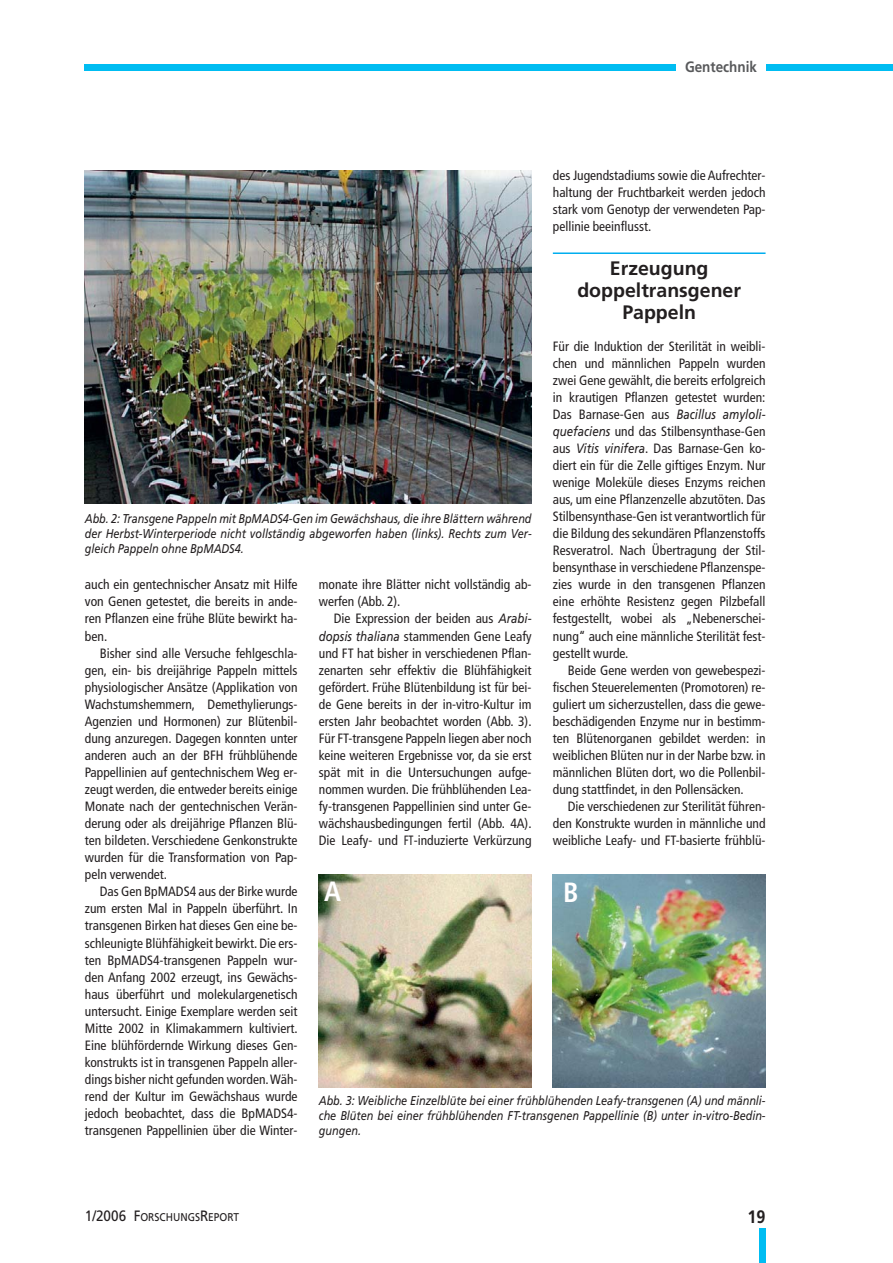
<style>
.page{position:relative;width:893px;height:1263px;background:#fff}
.page>*{position:absolute;margin:0;border:0;box-sizing:border-box;transform-origin:0 0}
.t1{font:700 condensed 27.75px "Frutiger";color:#fff}
.t2{font:700 19.5px/21.8px "Frutiger";color:#231f20;text-align:center}
.t3{font:700 18px "Frutiger";color:#231f20;scale:.9 1}
.t4{font:700 15px "Frutiger";color:#58595b;scale:.9 1}
.t5{font:condensed 13.5px/17.1px "Frutiger";color:#231f20;text-align:justify}
.t6{font:italic 12.75px/15px "Frutiger";color:#231f20;text-align:justify;scale:.85 1}
.t7{font:11.25px "Frutiger";color:#231f20;scale:.9 1}
.s1{font-style:italic;font-stretch:normal}
.s2{font-size:15px}
</style>
<div class="page">
<div style="left:85px;top:64px;width:807px;height:6px;background:#00bdf2"></div>
<div style="left:676px;top:60px;width:89px;height:17px;background:#fff"></div>
<div style="left:759px;top:1229px;width:6px;height:34px;background:#00bdf2"></div>
<hr style="left:553px;top:252px;width:212px;height:2px;background:#00aeef">
<img style="left:85px;top:170px;width:446px;height:333px">
<img style="left:319px;top:875px;width:212px;height:212px">
<img style="left:553px;top:875px;width:213px;height:212px">
<p class="t4" style="left:685px;top:61px;width:81px">Gentechnik</p>
<p class="t5" style="left:553px;top:168px;width:214px">des Jugendstadiums sowie die Aufrechter&shy;haltung der Fruchtbarkeit werden jedoch stark vom Genotyp der verwendeten Pap&shy;pellinie beeinflusst.</p>
<h2 class="t2" style="left:577px;top:259px;width:165px">Erzeugung doppeltransgener<br>Pappeln</h2>
<p class="t5" style="left:553px;top:338px;width:214px">Für die Induktion der Sterilität in weibli&shy;chen und männlichen Pappeln wurden zwei Gene gewählt, die bereits erfolgreich in krautigen Pflanzen getestet wurden:<br>Das Barnase-Gen aus <span class="s1">Bacillus amyloli&shy;quefaciens</span> und das Stilbensynthase-Gen aus <span class="s1">Vitis vinifera</span>. Das Barnase-Gen ko&shy;diert ein für die Zelle giftiges Enzym. Nur wenige Moleküle dieses Enzyms reichen aus, um eine Pflanzenzelle abzutöten. Das Stilbensynthase-Gen ist verantwortlich für die Bildung des sekundären Pflanzenstoffs Resveratrol. Nach Übertragung der Stil&shy;bensynthase in verschiedene Pflanzenspe&shy;zies wurde in den transgenen Pflanzen eine erhöhte Resistenz gegen Pilzbefall festgestellt, wobei als „Nebenerschei&shy;nung“ auch eine männliche Sterilität fest&shy;gestellt wurde.</p>
<p class="t5" style="left:553px;top:662px;width:214px;text-indent:15px">Beide Gene werden von gewebespezi&shy;fischen Steuerelementen (Promotoren) re&shy;guliert um sicherzustellen, dass die gewe&shy;beschädigenden Enzyme nur in bestimm&shy;ten Blütenorganen gebildet werden: in weiblichen Blüten nur in der Narbe bzw. in männlichen Blüten dort, wo die Pollenbil&shy;dung stattfindet, in den Pollensäcken.</p>
<p class="t5" style="left:553px;top:799px;width:214px;text-indent:15px">Die verschiedenen zur Sterilität führen&shy;den Konstrukte wurden in männliche und weibliche Leafy- und FT-basierte frühblü-</p>
<p class="t6" style="left:85px;top:512px;width:527px">Abb. 2: Transgene Pappeln mit BpMADS4-Gen im Gewächshaus, die ihre Blättern während der Herbst-Winterperiode nicht vollständig abgeworfen haben (links). Rechts zum Ver&shy;gleich Pappeln ohne BpMADS4.</p>
<p class="t5" style="left:85px;top:577px;width:214px">auch ein gentechnischer Ansatz mit Hilfe von Genen getestet, die bereits in ande&shy;ren Pflanzen eine frühe Blüte bewirkt ha&shy;ben.</p>
<p class="t5" style="left:85px;top:645px;width:214px;text-indent:15px">Bisher sind alle Versuche fehlgeschla&shy;gen, ein- bis dreijährige Pappeln mittels physiologischer Ansätze (Applikation von Wachstumshemmern, Demethylierungs-Agenzien und Hormonen) zur Blütenbil&shy;dung anzuregen. Dagegen konnten unter anderen auch an der BFH frühblühende Pappellinien auf gentechnischem Weg er&shy;zeugt werden, die entweder bereits einige Monate nach der gentechnischen Verän&shy;derung oder als dreijährige Pflanzen Blü&shy;ten bildeten. Verschiedene Genkonstrukte wurden für die Transformation von Pap&shy;peln verwendet.</p>
<p class="t5" style="left:85px;top:884px;width:214px;text-indent:15px">Das Gen BpMADS4 aus der Birke wurde zum ersten Mal in Pappeln überführt. In transgenen Birken hat dieses Gen eine be&shy;schleunigte Blühfähigkeit bewirkt. Die ers&shy;ten BpMADS4-transgenen Pappeln wur&shy;den Anfang 2002 erzeugt, ins Gewächs&shy;haus überführt und molekulargenetisch untersucht. Einige Exemplare werden seit Mitte 2002 in Klimakammern kultiviert.<br>Eine blühfördernde Wirkung dieses Gen&shy;konstrukts ist in transgenen Pappeln aller&shy;dings bisher nicht gefunden worden.Wäh&shy;rend der Kultur im Gewächshaus wurde jedoch beobachtet, dass die BpMADS4- transgenen Pappellinien über die Winter-</p>
<p class="t5" style="left:319px;top:577px;width:214px">monate ihre Blätter nicht vollständig ab&shy;werfen (Abb. 2).</p>
<p class="t5" style="left:319px;top:611px;width:214px;text-indent:15px">Die Expression der beiden aus <span class="s1">Arabi&shy;dopsis thaliana</span> stammenden Gene Leafy und FT hat bisher in verschiedenen Pflan&shy;zenarten sehr effektiv die Blühfähigkeit gefördert. Frühe Blütenbildung ist für bei&shy;de Gene bereits in der in-vitro-Kultur im ersten Jahr beobachtet worden (Abb. 3).<br>Für FT-transgene Pappeln liegen aber noch keine weiteren Ergebnisse vor, da sie erst spät mit in die Untersuchungen aufge&shy;nommen wurden. Die frühblühenden Lea&shy;fy-transgenen Pappellinien sind unter Ge&shy;wächshausbedingungen fertil (Abb. 4A).<br>Die Leafy- und FT-induzierte Verkürzung</p>
<h1 class="t1" style="left:324px;top:880px;width:18px">A</h1>
<h1 class="t1" style="left:563px;top:882px;width:17px">B</h1>
<p class="t6" style="left:319px;top:1094px;width:527px">Abb. 3: Weibliche Einzelblüte bei einer frühblühenden Leafy-transgenen (A) und männli&shy;che Blüten bei einer frühblühenden FT-transgenen Pappellinie (B) unter in-vitro-Bedin&shy;gungen.</p>
<p class="t7" style="left:85px;top:1213px;width:173px"><span class="s2">1/2006 F</span>ORSCHUNGS<span class="s2">R</span>EPORT</p>
<h3 class="t3" style="left:747px;top:1210px;width:22px">19</h3>
</div>
